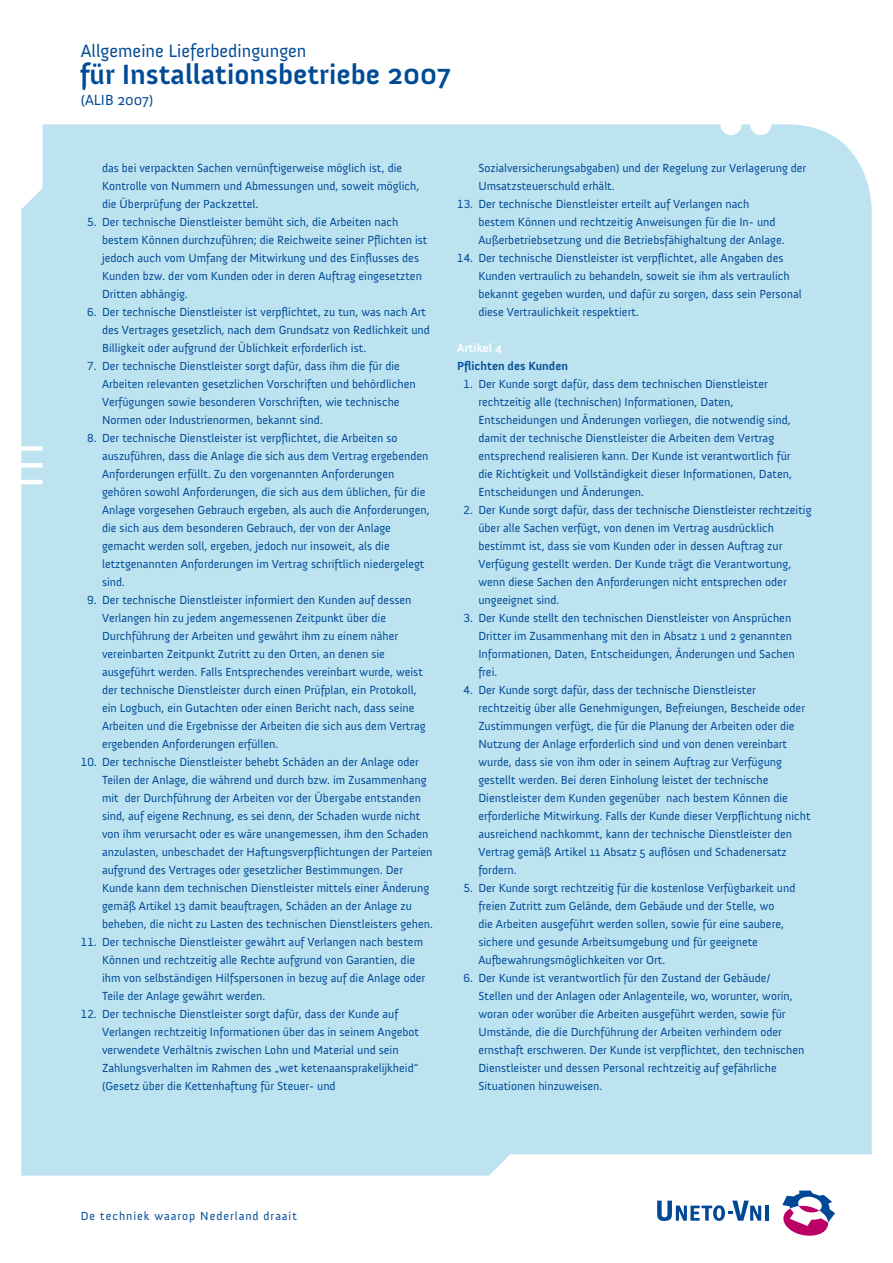
<style>
.page{position:relative;width:893px;height:1263px;background:#fff}
.page>*{position:absolute;margin:0;border:0;box-sizing:border-box;transform-origin:0 0}
.t1{font:700 28.5px "Anivers";color:#004b96}
.t2{font:18.3px "Anivers";color:#004b96}
.t3{font:15px "Anivers";color:#004b96}
.t4{font:12px/18px "Anivers";color:#004b96}
.t5{font:12px "Anivers";letter-spacing:.08em;color:#004b96}
.t6{font:700 12px "Anivers";color:#004b96}
.t7{font:700 12px "Anivers";color:#fff}
</style>
<div class="page">
<div style="left:21px;top:124px;width:851px;height:1051px;background:#bde3f1"></div>
<hr style="left:765px;top:1205px;width:3px;height:16px;background:#004896">
<svg style="left:782px;top:1190px;width:53px;height:46px"></svg>
<svg style="left:657px;top:1200px;width:104px;height:21px"></svg>
<h2 class="t2" style="left:81px;top:41px;width:227px">Allgemeine Lieferbedingungen</h2>
<h1 class="t1" style="left:80px;top:58px;width:373px">für Installationsbetriebe 2007</h1>
<p class="t3" style="left:81px;top:91px;width:74px">(ALIB 2007)</p>
<p class="t4" style="left:102px;top:159px;width:319px">das bei verpackten Sachen vernünftigerweise möglich ist, die<br>Kontrolle von Nummern und Abmessungen und, soweit möglich, die Überprüfung der Packzettel.</p>
<p class="t4" style="left:102px;top:213px;width:327px;text-indent:-15px">5. Der technische Dienstleister bemüht sich, die Arbeiten nach bestem Können durchzuführen; die Reichweite seiner Pflichten ist jedoch auch vom Umfang der Mitwirkung und des Einflusses des Kunden bzw. der vom Kunden oder in deren Auftrag eingesetzten Dritten abhängig.</p>
<p class="t4" style="left:102px;top:303px;width:329px;text-indent:-15px">6. Der technische Dienstleister ist verpflichtet, zu tun, was nach Art des Vertrages gesetzlich, nach dem Grundsatz von Redlichkeit und<br>Billigkeit oder aufgrund der Üblichkeit erforderlich ist.</p>
<p class="t4" style="left:102px;top:357px;width:315px;text-indent:-15px">7. Der technische Dienstleister sorgt dafür, dass ihm die für die Arbeiten relevanten gesetzlichen Vorschriften und behördlichen Verfügungen sowie besonderen Vorschriften, wie technische Normen oder Industrienormen, bekannt sind.</p>
<p class="t4" style="left:102px;top:429px;width:329px;text-indent:-15px">8. Der technische Dienstleister ist verpflichtet, die Arbeiten so auszuführen, dass die Anlage die sich aus dem Vertrag ergebenden Anforderungen erfüllt. Zu den vorgenannten Anforderungen gehören sowohl Anforderungen, die sich aus dem üblichen, für die Anlage vorgesehen Gebrauch ergeben, als auch die Anforderungen, die sich aus dem besonderen Gebrauch, der von der Anlage gemacht werden soll, ergeben, jedoch nur insoweit, als die letztgenannten Anforderungen im Vertrag schriftlich niedergelegt sind.</p>
<p class="t4" style="left:102px;top:591px;width:325px;text-indent:-15px">9. Der technische Dienstleister informiert den Kunden auf dessen Verlangen hin zu jedem angemessenen Zeitpunkt über die Durchführung der Arbeiten und gewährt ihm zu einem näher vereinbarten Zeitpunkt Zutritt zu den Orten, an denen sie ausgeführt werden. Falls Entsprechendes vereinbart wurde, weist der technische Dienstleister durch einen Prüfplan, ein Protokoll, ein Logbuch, ein Gutachten oder einen Bericht nach, dass seine Arbeiten und die Ergebnisse der Arbeiten die sich aus dem Vertrag ergebenden Anforderungen erfüllen.</p>
<p class="t4" style="left:102px;top:753px;width:332px;text-indent:-21px">10. Der technische Dienstleister behebt Schäden an der Anlage oder Teilen der Anlage, die während und durch bzw. im Zusammenhang mit der Durchführung der Arbeiten vor der Übergabe entstanden sind, auf eigene Rechnung, es sei denn, der Schaden wurde nicht von ihm verursacht oder es wäre unangemessen, ihm den Schaden anzulasten, unbeschadet der Haftungsverpflichtungen der Parteien aufgrund des Vertrages oder gesetzlicher Bestimmungen. Der Kunde kann dem technischen Dienstleister mittels einer Änderung gemäß Artikel 13 damit beauftragen, Schäden an der Anlage zu beheben, die nicht zu Lasten des technischen Dienstleisters gehen.</p>
<p class="t4" style="left:102px;top:933px;width:325px;text-indent:-21px">11. Der technische Dienstleister gewährt auf Verlangen nach bestem Können und rechtzeitig alle Rechte aufgrund von Garantien, die ihm von selbständigen Hilfspersonen in bezug auf die Anlage oder Teile der Anlage gewährt werden.</p>
<p class="t4" style="left:102px;top:1005px;width:319px;text-indent:-21px">12. Der technische Dienstleister sorgt dafür, dass der Kunde auf Verlangen rechtzeitig Informationen über das in seinem Angebot verwendete Verhältnis zwischen Lohn und Material und sein Zahlungsverhalten im Rahmen des „wet ketenaansprakelijkheid“ (Gesetz über die Kettenhaftung für Steuer- und</p>
<p class="t4" style="left:478px;top:159px;width:329px">Sozialversicherungsabgaben) und der Regelung zur Verlagerung der<br>Umsatzsteuerschuld erhält.</p>
<p class="t4" style="left:478px;top:195px;width:308px;text-indent:-21px">13. Der technische Dienstleister erteilt auf Verlangen nach bestem Können und rechtzeitig Anweisungen für die In- und<br>Außerbetriebsetzung und die Betriebsfähighaltung der Anlage.</p>
<p class="t4" style="left:478px;top:249px;width:325px;text-indent:-21px">14. Der technische Dienstleister ist verpflichtet, alle Angaben des Kunden vertraulich zu behandeln, soweit sie ihm als vertraulich bekannt gegeben wurden, und dafür zu sorgen, dass sein Personal diese Vertraulichkeit respektiert.</p>
<p class="t7" style="left:457px;top:341px;width:46px">Artikel 4</p>
<p class="t6" style="left:457px;top:359px;width:112px">Pflichten des Kunden</p>
<p class="t4" style="left:478px;top:375px;width:315px;text-indent:-15px">1. Der Kunde sorgt dafür, dass dem technischen Dienstleister rechtzeitig alle (technischen) Informationen, Daten, Entscheidungen und Änderungen vorliegen, die notwendig sind, damit der technische Dienstleister die Arbeiten dem Vertrag entsprechend realisieren kann. Der Kunde ist verantwortlich für die Richtigkeit und Vollständigkeit dieser Informationen, Daten, Entscheidungen und Änderungen.</p>
<p class="t4" style="left:478px;top:501px;width:335px;text-indent:-15px">2. Der Kunde sorgt dafür, dass der technische Dienstleister rechtzeitig über alle Sachen verfügt, von denen im Vertrag ausdrücklich bestimmt ist, dass sie vom Kunden oder in dessen Auftrag zur Verfügung gestellt werden. Der Kunde trägt die Verantwortung, wenn diese Sachen den Anforderungen nicht entsprechen oder ungeeignet sind.</p>
<p class="t4" style="left:478px;top:609px;width:318px;text-indent:-15px">3. Der Kunde stellt den technischen Dienstleister von Ansprüchen Dritter im Zusammenhang mit den in Absatz 1 und 2 genannten Informationen, Daten, Entscheidungen, Änderungen und Sachen frei.</p>
<p class="t4" style="left:478px;top:681px;width:334px;text-indent:-15px">4. Der Kunde sorgt dafür, dass der technische Dienstleister rechtzeitig über alle Genehmigungen, Befreiungen, Bescheide oder Zustimmungen verfügt, die für die Planung der Arbeiten oder die Nutzung der Anlage erforderlich sind und von denen vereinbart wurde, dass sie von ihm oder in seinem Auftrag zur Verfügung gestellt werden. Bei deren Einholung leistet der technische Dienstleister dem Kunden gegenüber nach bestem Können die erforderliche Mitwirkung. Falls der Kunde dieser Verpflichtung nicht ausreichend nachkommt, kann der technische Dienstleister den Vertrag gemäß Artikel 11 Absatz 5 auflösen und Schadenersatz fordern.</p>
<p class="t4" style="left:478px;top:879px;width:318px;text-indent:-15px">5. Der Kunde sorgt rechtzeitig für die kostenlose Verfügbarkeit und freien Zutritt zum Gelände, dem Gebäude und der Stelle, wo<br>die Arbeiten ausgeführt werden sollen, sowie für eine saubere, sichere und gesunde Arbeitsumgebung und für geeignete Aufbewahrungsmöglichkeiten vor Ort.</p>
<p class="t4" style="left:478px;top:969px;width:328px;text-indent:-15px">6. Der Kunde ist verantwortlich für den Zustand der Gebäude/ Stellen und der Anlagen oder Anlagenteile, wo, worunter, worin, woran oder worüber die Arbeiten ausgeführt werden, sowie für Umstände, die die Durchführung der Arbeiten verhindern oder ernsthaft erschweren. Der Kunde ist verpflichtet, den technischen Dienstleister und dessen Personal rechtzeitig auf gefährliche Situationen hinzuweisen.</p>
<p class="t5" style="left:81px;top:1210px;width:218px">De techniek waarop Nederland draait</p>
</div>
